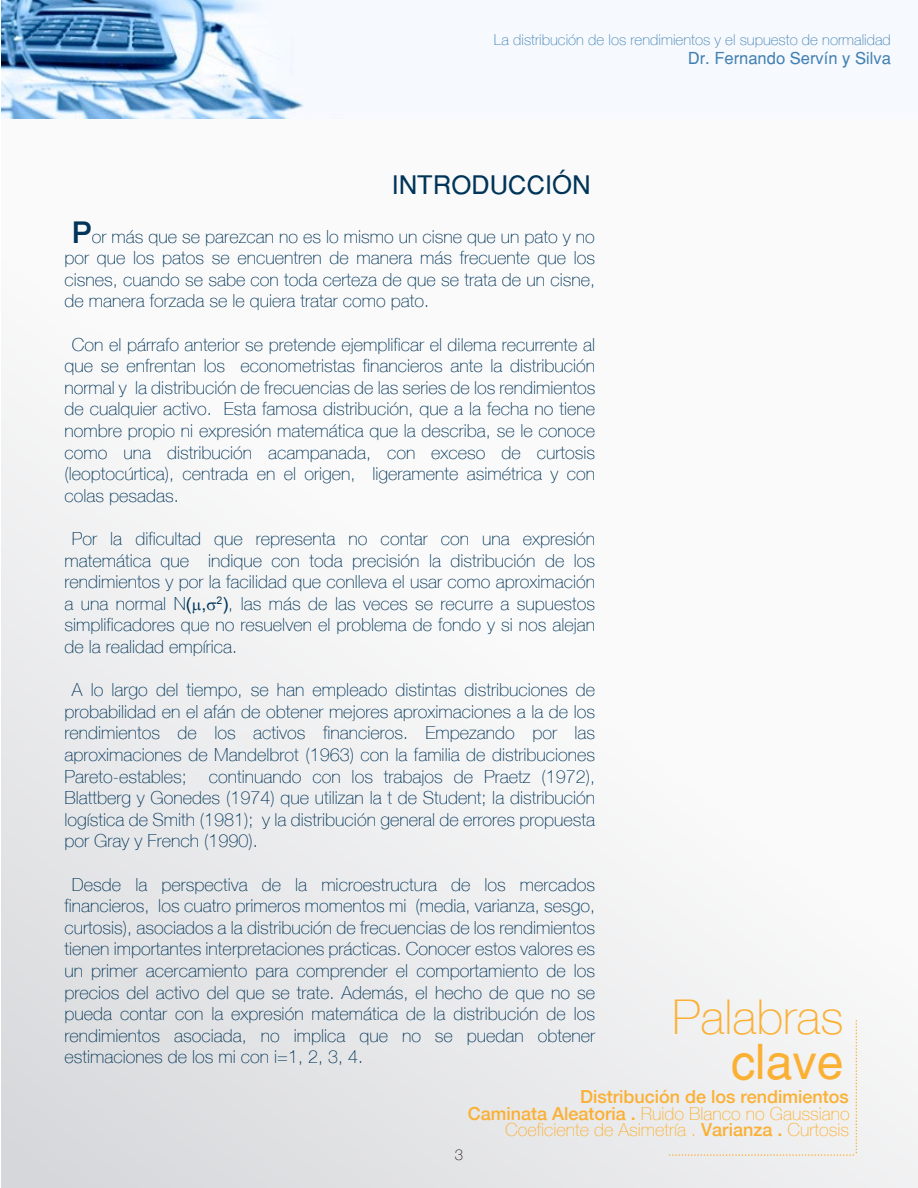
<style>
.page{position:relative;width:918px;height:1188px;background:#fff}
.page>*{position:absolute;margin:0;border:0;box-sizing:border-box;transform-origin:0 0}
.t1{font:100 48px "Helve Nue";color:#fbb034}
.t2{font:48px "Helvetica";color:#fbb034}
.t3{font:25.5px "Helvetica";color:#003458}
.t4{font:100 18px/21.6px "Helve Nue";color:#003458;text-align:justify}
.t5{font:100 18px/16.5px "Helve Nue";color:#fbb034;text-align:right}
.t6{font:500 18px "Helvetica 65";color:#fbb034}
.t7{font:16.5px "Helvetica";color:#4382b3}
.t8{font:100 15px "Helve Nue";color:#4382b3}
.t9{font:100 15px "Helve Nue";color:#1f1813}
.s1{font-family:"Helvetica 65";font-weight:500;font-size:30px}
.s2{font-family:"Arial";font-weight:400}
.s3{font-family:"Helvetica 65";font-weight:500}
</style>
<div class="page">
<div style="left:1px;top:3px;width:917px;height:1185px;background:linear-gradient(to bottom,#fff,#e6e6e8)"></div>
<div style="left:668px;top:1021px;width:189px;height:135px;background:#f0f0f1"></div>
<img style="left:1px;top:0;width:917px;height:118px">
<svg style="left:193px;top:602px;width:8px;height:11px"></svg>
<svg style="left:207px;top:602px;width:9px;height:8px"></svg>
<p class="t8" style="left:494px;top:30px;width:398px">La distribución de los rendimientos y el supuesto de normalidad</p>
<p class="t7" style="left:688px;top:49px;width:205px">Dr. Fernando Servín y Silva</p>
<h2 class="t3" style="left:392px;top:169px;width:200px">INTRODUCCIÓN</h2>
<p class="t4" style="left:64px;top:225px;width:532px;text-indent:7px"><span class="s1">P</span>or más que se parezcan no es lo mismo un cisne que un pato y no por que los patos se encuentren de manera más frecuente que los cisnes, cuando se sabe con toda certeza de que se trata de un cisne, de manera forzada se le quiera tratar como pato.</p>
<p class="t4" style="left:64px;top:333px;width:532px;text-indent:8px">Con el párrafo anterior se pretende ejemplificar el dilema recurrente al que se enfrentan los econometristas financieros ante la distribución normal y la distribución de frecuencias de las series de los rendimientos de cualquier activo. Esta famosa distribución, que a la fecha no tiene nombre propio ni expresión matemática que la describa, se le conoce como una distribución acampanada, con exceso de curtosis (leoptocúrtica), centrada en el origen, ligeramente asimétrica y con colas pesadas.</p>
<p class="t4" style="left:64px;top:527px;width:532px;text-indent:8px">Por la dificultad que representa no contar con una expresión matemática que indique con toda precisión la distribución de los rendimientos y por la facilidad que conlleva el usar como aproximación a una normal N<span class="s2">( ,</span> <sup>2</sup><span class="s2">)</span>, las más de las veces se recurre a supuestos simplificadores que no resuelven el problema de fondo y si nos alejan de la realidad empírica.</p>
<p class="t4" style="left:64px;top:678px;width:532px;text-indent:8px">A lo largo del tiempo, se han empleado distintas distribuciones de probabilidad en el afán de obtener mejores aproximaciones a la de los rendimientos de los activos financieros. Empezando por las aproximaciones de Mandelbrot (1963) con la familia de distribuciones Pareto-estables; continuando con los trabajos de Praetz (1972), Blattberg y Gonedes (1974) que utilizan la t de Student; la distribución logística de Smith (1981); y la distribución general de errores propuesta por Gray y French (1990).</p>
<p class="t4" style="left:64px;top:873px;width:532px;text-indent:8px">Desde la perspectiva de la microestructura de los mercados financieros, los cuatro primeros momentos mi (media, varianza, sesgo, curtosis), asociados a la distribución de frecuencias de los rendimientos tienen importantes interpretaciones prácticas. Conocer estos valores es un primer acercamiento para comprender el comportamiento de los precios del activo del que se trate. Además, el hecho de que no se pueda contar con la expresión matemática de la distribución de los rendimientos asociada, no implica que no se puedan obtener estimaciones de los mi con i=1, 2, 3, 4.</p>
<h1 class="t1" style="left:672px;top:987px;width:173px">Palabras</h1>
<h1 class="t2" style="left:731px;top:1033px;width:114px">clave</h1>
<p class="t6" style="left:580px;top:1086px;width:270px">Distribución de los rendimientos</p>
<p class="t5" style="left:468px;top:1104px;width:384px"><span class="s3">Caminata Aleatoria .</span> Ruido Blanco no Gaussiano<br>Coeficiente de Asimetría . <span class="s3">Varianza .</span> Curtosis</p>
<p class="t9" style="left:455px;top:1146px;width:10px">3</p>
</div>
